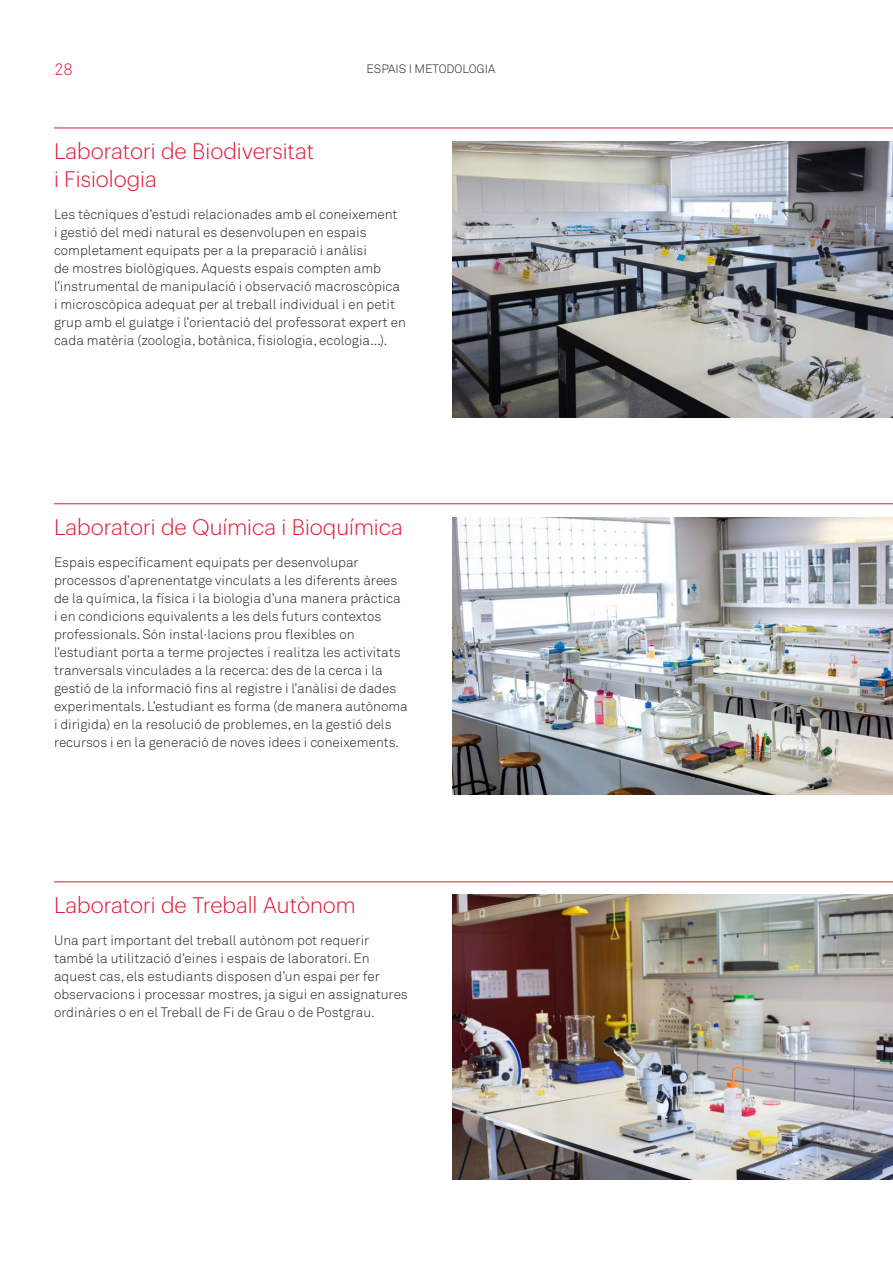
<style>
.page{position:relative;width:893px;height:1263px;background:#fff}
.page>*{position:absolute;margin:0;border:0;box-sizing:border-box;transform-origin:0 0}
.t1{font:300 22.05px/28px "Graphik";color:#e21736}
.t2{font:16.5px "Akkurat Light Pro";color:#e21736}
.t3{font:13.5px/18px "Akkurat Light Pro";color:#231f20}
.t4{font:12px "Akkurat Light Pro";color:#231f20}
</style>
<div class="page">
<hr style="left:54px;top:128px;width:839px;height:1px;background:#e21736">
<img style="left:452px;top:141px;width:441px;height:277px">
<hr style="left:54px;top:503px;width:839px;height:1px;background:#e21736">
<img style="left:452px;top:518px;width:441px;height:277px">
<hr style="left:54px;top:881px;width:839px;height:1px;background:#e21736">
<img style="left:452px;top:895px;width:441px;height:284px">
<p class="t2" style="left:54px;top:59px;width:20px">28</p>
<p class="t4" style="left:367px;top:61px;width:130px">ESPAIS I METODOLOGIA</p>
<p class="t1" style="left:54px;top:135px;width:262px">Laboratori de Biodiversitat i Fisiologia</p>
<p class="t3" style="left:54px;top:206px;width:353px">Les tècniques d’estudi relacionades amb el coneixement<br>i gestió del medi natural es desenvolupen en espais completament equipats per a la preparació i anàlisi<br>de mostres biològiques. Aquests espais compten amb l’instrumental de manipulació i observació macroscòpica i microscòpica adequat per al treball individual i en petit grup amb el guiatge i l’orientació del professorat expert en cada matèria (zoologia, botànica, fisiologia, ecologia...).</p>
<p class="t1" style="left:54px;top:511px;width:350px">Laboratori de Química i Bioquímica</p>
<p class="t3" style="left:54px;top:553px;width:355px">Espais específicament equipats per desenvolupar processos d’aprenentatge vinculats a les diferents àrees de la química, la física i la biologia d’una manera pràctica<br>i en condicions equivalents a les dels futurs contextos professionals. Són instal·lacions prou flexibles on l’estudiant porta a terme projectes i realitza les activitats tranversals vinculades a la recerca: des de la cerca i la gestió de la informació fins al registre i l’anàlisi de dades experimentals. L’estudiant es forma (de manera autònoma i dirigida) en la resolució de problemes, en la gestió dels recursos i en la generació de noves idees i coneixements.</p>
<p class="t1" style="left:54px;top:889px;width:303px">Laboratori de Treball Autònom</p>
<p class="t3" style="left:54px;top:931px;width:355px">Una part important del treball autònom pot requerir també la utilització d’eines i espais de laboratori. En aquest cas, els estudiants disposen d’un espai per fer observacions i processar mostres, ja sigui en assignatures ordinàries o en el Treball de Fi de Grau o de Postgrau.</p>
</div>
